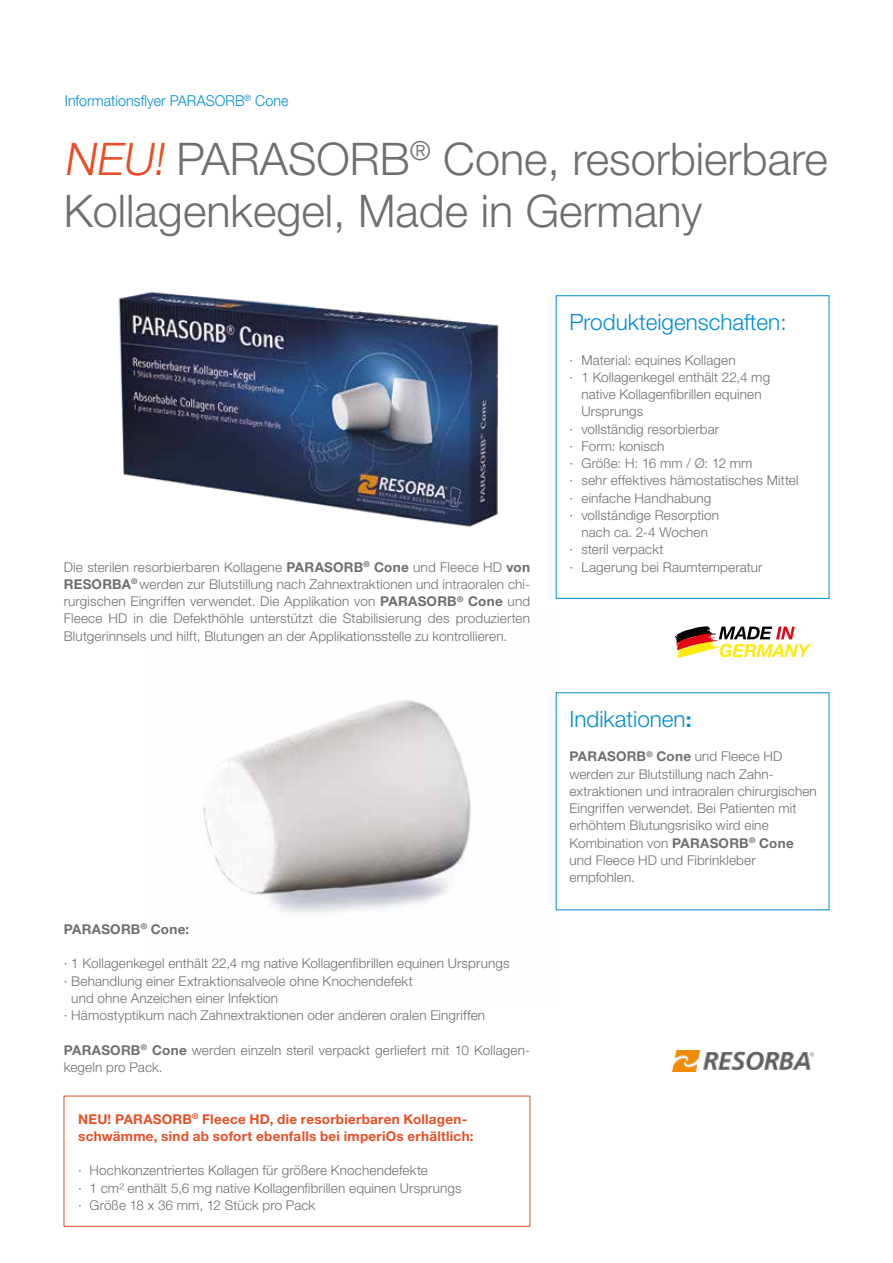
<style>
.page{position:relative;width:893px;height:1263px;background:#fff}
.page>*{position:absolute;margin:0;border:0;box-sizing:border-box;transform-origin:0 0}
.t1{font:300 45px/51.8px "Helvetica Neue LT";color:#706f6f}
.t2{font:300 22.5px "Helvetica Neue LT";color:#008dd1}
.t3{font:300 15px "Helvetica Neue LT";letter-spacing:.005em;color:#008dd1;scale:.95 1}
.t4{font:300 13.5px/17.2px "Helvetica Neue LT";letter-spacing:.01em;color:#706f6f}
.t5{font:700 13.5px/17.2px "Helvetica Neue LT";letter-spacing:.02em;color:#e94e24}
.t6{font:700 13.5px "Helvetica Neue LT";letter-spacing:.015em;color:#706f6f}
.s1{font-style:italic;color:#e94e24}
.s2{font-weight:700}
.s3{font-weight:700;font-size:21px}
</style>
<div class="page">
<img style="left:203px;top:692px;width:356px;height:221px">
<img style="left:118px;top:291px;width:449px;height:304px">
<img style="left:672px;top:1050px;width:141px;height:22px">
<svg style="left:675px;top:626px;width:136px;height:32px"></svg>
<p class="t3" style="left:65px;top:91px;width:237px">Informationsflyer PARASORB<sup>®</sup> Cone</p>
<h1 class="t1" style="left:64px;top:132px;width:765px"><span class="s1">NEU!</span>PARASORB<sup>®</sup> Cone, resorbierbare<br>Kollagenkegel, Made in Germany</h1>
<p class="t4" style="left:64px;top:558px;width:468px;text-align:justify">Die sterilen resorbierbaren Kollagene <span class="s2">PARASORB</span><sup>®</sup> <span class="s2">Cone</span> und Fleece HD <span class="s2">von RESORBA</span><sup>®</sup> werden zur Blutstillung nach Zahnextraktionen und intraoralen chi&shy;rurgischen Eingriffen verwendet. Die Applikation von <span class="s2">PARASORB</span><sup>®</sup> <span class="s2">Cone</span> und Fleece HD in die Defekthöhle unterstützt die Stabilisierung des produzierten Blutgerinnsels und hilft, Blutungen an der Applikationsstelle zu kontrollieren.</p>
<p class="t6" style="left:64px;top:921px;width:127px">PARASORB<sup>®</sup> Cone:</p>
<p class="t4" style="left:64px;top:955px;width:447px">· 1 Kollagenkegel enthält 22,4 mg native Kollagenfibrillen equinen Ursprungs</p>
<p class="t4" style="left:64px;top:972px;width:350px">· Behandlung einer Extraktionsalveole ohne Knochendefekt</p>
<p class="t4" style="left:71px;top:989px;width:208px">und ohne Anzeichen einer Infektion</p>
<p class="t4" style="left:64px;top:1006px;width:423px">· Hämostyptikum nach Zahnextraktionen oder anderen oralen Eingriffen</p>
<p class="t4" style="left:64px;top:1041px;width:468px"><span class="s2">PARASORB</span><sup>®</sup> <span class="s2">Cone</span> werden einzeln steril verpackt gerliefert mit 10 Kollagen&shy;kegeln pro Pack.</p>
<p class="t5" style="left:78px;top:1110px;width:397px">NEU! PARASORB<sup>®</sup> Fleece HD, die resorbierbaren Kollagen&shy;schwämme, sind ab sofort ebenfalls bei imperiOs erhältlich:</p>
<p class="t4" style="left:78px;top:1162px;width:385px">· Hochkonzentriertes Kollagen für größere Knochendefekte<br>· 1 cm² enthält 5,6 mg native Kollagenfibrillen equinen Ursprungs · Größe 18 x 36 mm, 12 Stück pro Pack</p>
<h2 class="t2" style="left:569px;top:308px;width:219px">Produkteigenschaften:</h2>
<p class="t4" style="left:569px;top:351px;width:168px">· Material: equines Kollagen</p>
<p class="t4" style="left:569px;top:368px;width:202px">· 1 Kollagenkegel enthält 22,4 mg</p>
<p class="t4" style="left:581px;top:385px;width:182px">native Kollagenfibrillen equinen</p>
<p class="t4" style="left:581px;top:403px;width:63px">Ursprungs</p>
<p class="t4" style="left:569px;top:420px;width:151px">· vollständig resorbierbar</p>
<p class="t4" style="left:569px;top:437px;width:97px">· Form: konisch</p>
<p class="t4" style="left:569px;top:454px;width:185px">· Größe: H: 16 mm / Ø: 12 mm</p>
<p class="t4" style="left:569px;top:472px;width:231px">· sehr effektives hämostatisches Mittel</p>
<p class="t4" style="left:569px;top:489px;width:143px">· einfache Handhabung</p>
<p class="t4" style="left:569px;top:506px;width:151px">· vollständige Resorption</p>
<p class="t4" style="left:581px;top:523px;width:128px">nach ca. 2-4 Wochen</p>
<p class="t4" style="left:569px;top:541px;width:96px">· steril verpackt</p>
<p class="t4" style="left:569px;top:558px;width:194px">· Lagerung bei Raumtemperatur</p>
<h2 class="t2" style="left:569px;top:705px;width:124px">Indikationen<span class="s3">:</span></h2>
<p class="t4" style="left:569px;top:748px;width:249px"><span class="s2">PARASORB</span><sup>®</sup> <span class="s2">Cone</span> und Fleece HD werden zur Blutstillung nach Zahn&shy;extraktionen und intraoralen chirurgischen<br>Eingriffen verwendet. Bei Patienten mit erhöhtem Blutungsrisiko wird eine<br>Kombination von <span class="s2">PARASORB</span><sup>®</sup> <span class="s2">Cone </span>und Fleece HD und Fibrinkleber empfohlen.</p>
</div>
